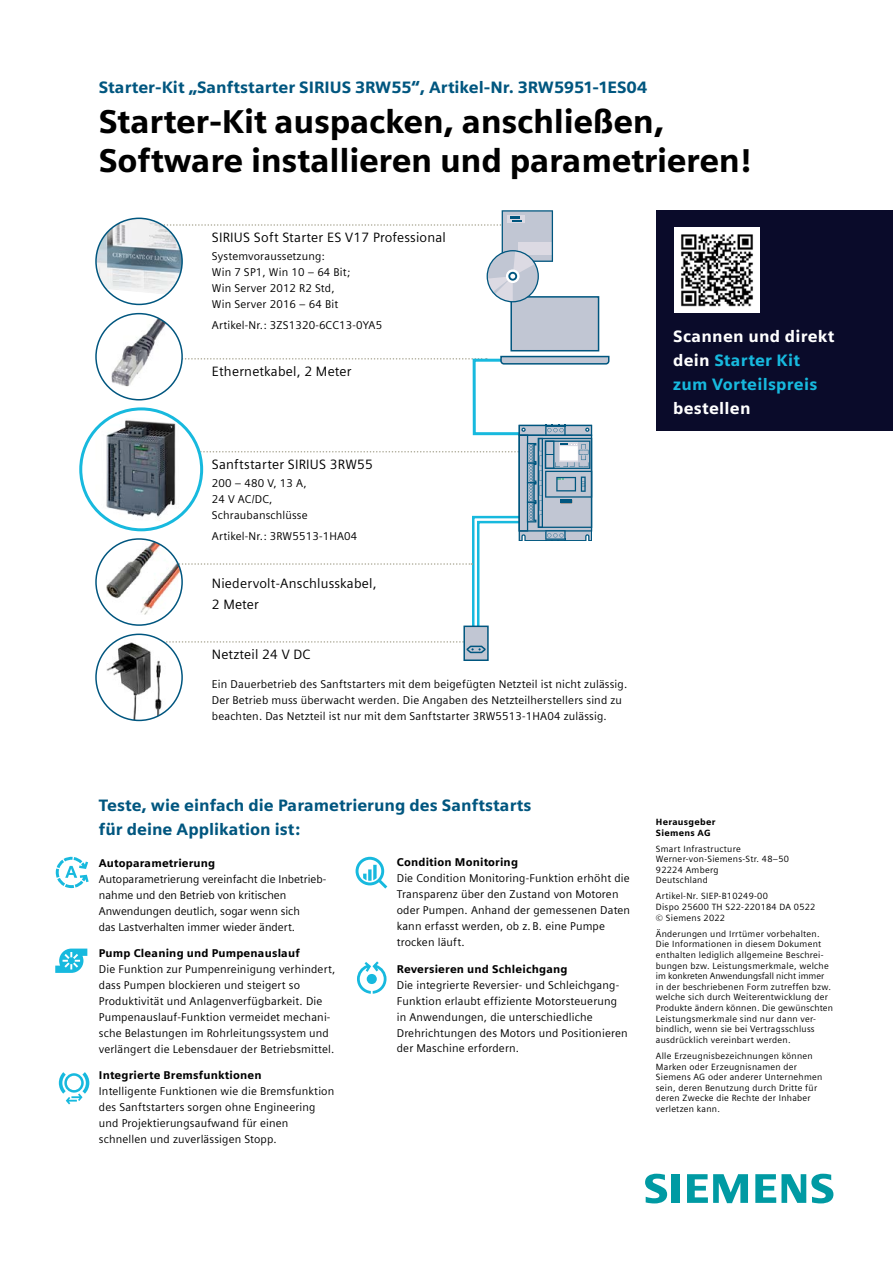
<style>
.page{position:relative;width:893px;height:1263px;background:#fff}
.page>*{position:absolute;margin:0;border:0;box-sizing:border-box;transform-origin:0 0}
.t1{font:900 33px/39.6px "Siemens Sans";letter-spacing:-.01em;color:#000}
.t2{font:900 16.5px/23.4px "Siemens Sans";color:#00567f}
.t3{font:900 16.5px/24px "Siemens Sans";letter-spacing:.015em;color:#17b9de}
.t4{font:900 16.5px "Siemens Sans";letter-spacing:.015em;color:#fff}
.t5{font:13.5px/21.3px "Siemens Sans Global";letter-spacing:.015em;color:#000}
.t6{font:11.25px/15.9px "Siemens Sans Global";letter-spacing:.015em;color:#000}
.t7{font:900 11.25px "Siemens Sans";letter-spacing:.015em;color:#000}
.t8{font:9px/10.6px "Siemens Sans Global";letter-spacing:.03em;color:#000}
.t9{font:900 9px/10.6px "Siemens Sans";letter-spacing:.03em;color:#000}
.s1{color:#fff}
</style>
<div class="page">
<svg style="left:56px;top:857px;width:33px;height:31px"></svg>
<svg style="left:55px;top:948px;width:32px;height:25px"></svg>
<svg style="left:59px;top:1072px;width:30px;height:32px"></svg>
<svg style="left:356px;top:857px;width:31px;height:31px"></svg>
<svg style="left:357px;top:961px;width:30px;height:33px"></svg>
<div style="left:656px;top:210px;width:237px;height:221px;background:#0a0b2a"></div>
<div style="left:675px;top:227px;width:85px;height:85px;background:#fff"></div>
<img style="left:681px;top:234px;width:72px;height:73px">
<svg style="left:81px;top:409px;width:121px;height:121px"></svg>
<img style="left:95px;top:412px;width:32px;height:117px">
<img style="left:96px;top:219px;width:31px;height:75px">
<svg style="left:96px;top:539px;width:86px;height:86px"></svg>
<img style="left:106px;top:541px;width:21px;height:74px">
<img style="left:111px;top:314px;width:16px;height:72px">
<img style="left:96px;top:634px;width:86px;height:86px;border-radius:43px">
<div style="left:95px;top:633px;width:88px;height:88px;border:2px solid #00567f;border-radius:50%"></div>
<div style="left:464px;top:626px;width:24px;height:34px;background:#c1c6d3"></div>
<div style="left:463px;top:625px;width:26px;height:36px;border:2px solid #00567f"></div>
<svg style="left:127px;top:210px;width:483px;height:444px"></svg>
<svg style="left:645px;top:1174px;width:35px;height:29px"></svg>
<svg style="left:687px;top:1174px;width:61px;height:29px"></svg>
<svg style="left:755px;top:1174px;width:78px;height:29px"></svg>
<h2 class="t2" style="left:99px;top:76px;width:550px">Starter-Kit „Sanftstarter SIRIUS 3RW55“, Artikel-Nr. 3RW5951-1ES04</h2>
<h1 class="t1" style="left:99px;top:101px;width:654px">Starter-Kit auspacken, anschließen,<br>Software installieren und parametrieren!</h1>
<p class="t5" style="left:212px;top:227px;width:236px">SIRIUS Soft Starter ES V17 Professional</p>
<p class="t6" style="left:212px;top:249px;width:140px">Systemvoraussetzung:<br>Win 7 SP1, Win 10 – 64 Bit;<br>Win Server 2012 R2 Std,<br>Win Server 2016 – 64 Bit</p>
<p class="t6" style="left:212px;top:318px;width:172px">Artikel-Nr.: 3ZS1320-6CC13-0YA5</p>
<p class="t5" style="left:212px;top:361px;width:141px">Ethernetkabel, 2 Meter</p>
<p class="t5" style="left:212px;top:454px;width:163px">Sanftstarter SIRIUS 3RW55</p>
<p class="t6" style="left:212px;top:475px;width:97px">200 – 480 V, 13 A,<br>24 V AC/DC,<br>Schraubanschlüsse</p>
<p class="t6" style="left:212px;top:529px;width:147px">Artikel-Nr.: 3RW5513-1HA04</p>
<p class="t5" style="left:212px;top:573px;width:166px">Niedervolt-Anschlusskabel,<br>2 Meter</p>
<p class="t5" style="left:212px;top:644px;width:100px">Netzteil 24 V DC</p>
<p class="t6" style="left:212px;top:677px;width:417px">Ein Dauerbetrieb des Sanftstarters mit dem beigefügten Netzteil ist nicht zulässig.<br>Der Betrieb muss überwacht werden. Die Angaben des Netzteilherstellers sind zu beachten. Das Netzteil ist nur mit dem Sanftstarter 3RW5513-1HA04 zulässig.</p>
<h2 class="t3" style="left:673px;top:324px;width:163px"><span class="s1">Scannen und direkt dein</span> Starter Kit zum Vorteilspreis</h2>
<h2 class="t4" style="left:673px;top:398px;width:79px">bestellen</h2>
<h2 class="t2" style="left:99px;top:794px;width:434px">Teste, wie einfach die Parametrierung des Sanftstarts für deine Applikation ist:</h2>
<p class="t7" style="left:99px;top:856px;width:118px">Autoparametrierung</p>
<p class="t6" style="left:99px;top:871px;width:229px">Autoparametrierung vereinfacht die Inbetrieb&shy;nahme und den Betrieb von kritischen Anwendungen deutlich, sogar wenn sich<br>das Lastverhalten immer wieder ändert.</p>
<p class="t7" style="left:99px;top:947px;width:202px">Pump Cleaning und Pumpenauslauf</p>
<p class="t6" style="left:99px;top:962px;width:238px">Die Funktion zur Pumpenreinigung verhindert, dass Pumpen blockieren und steigert so Produktivität und Anlagenverfügbarkeit. Die Pumpenauslauf-Funktion vermeidet mechani&shy;sche Belastungen im Rohrleitungssystem und verlängert die Lebensdauer der Betriebsmittel.</p>
<p class="t7" style="left:99px;top:1069px;width:164px">Integrierte Bremsfunktionen</p>
<p class="t6" style="left:99px;top:1084px;width:237px">Intelligente Funktionen wie die Bremsfunktion des Sanftstarters sorgen ohne Engineering und Projektierungsaufwand für einen schnellen und zuverlässigen Stopp.</p>
<p class="t7" style="left:397px;top:856px;width:123px">Condition Monitoring</p>
<p class="t6" style="left:397px;top:871px;width:235px">Die Condition Monitoring-Funktion erhöht die Transparenz über den Zustand von Motoren oder Pumpen. Anhand der gemessenen Daten kann erfasst werden, ob z. B. eine Pumpe trocken läuft.</p>
<p class="t7" style="left:397px;top:962px;width:172px">Reversieren und Schleichgang</p>
<p class="t6" style="left:397px;top:977px;width:232px">Die integrierte Reversier- und Schleichgang-Funktion erlaubt effiziente Motorsteuerung in Anwendungen, die unterschiedliche Drehrichtungen des Motors und Positionieren der Maschine erfordern.</p>
<p class="t9" style="left:656px;top:816px;width:61px">Herausgeber<br>Siemens AG</p>
<p class="t8" style="left:656px;top:843px;width:135px">Smart Infrastructure<br>Werner-von-Siemens-Str. 48–50<br>92224 Amberg<br>Deutschland</p>
<p class="t8" style="left:656px;top:891px;width:161px">Artikel-Nr. SIEP-B10249-00<br>Dispo 25600 TH S22-220184 DA 0522 © Siemens 2022</p>
<p class="t8" style="left:656px;top:928px;width:179px">Änderungen und Irrtümer vorbehalten.<br>Die Informationen in diesem Dokument enthalten lediglich allgemeine Beschrei&shy;bungen bzw. Leistungsmerkmale, welche im konkreten Anwendungsfall nicht immer in der beschriebenen Form zutreffen bzw. welche sich durch Weiterentwicklung der Produkte ändern können. Die gewünschten Leistungsmerkmale sind nur dann ver&shy;bindlich, wenn sie bei Vertragsschluss ausdrücklich vereinbart werden.</p>
<p class="t8" style="left:656px;top:1051px;width:168px">Alle Erzeugnisbezeichnungen können<br>Marken oder Erzeugnisnamen der<br>Siemens AG oder anderer Unternehmen sein, deren Benutzung durch Dritte für deren Zwecke die Rechte der Inhaber verletzen kann.</p>
</div>
